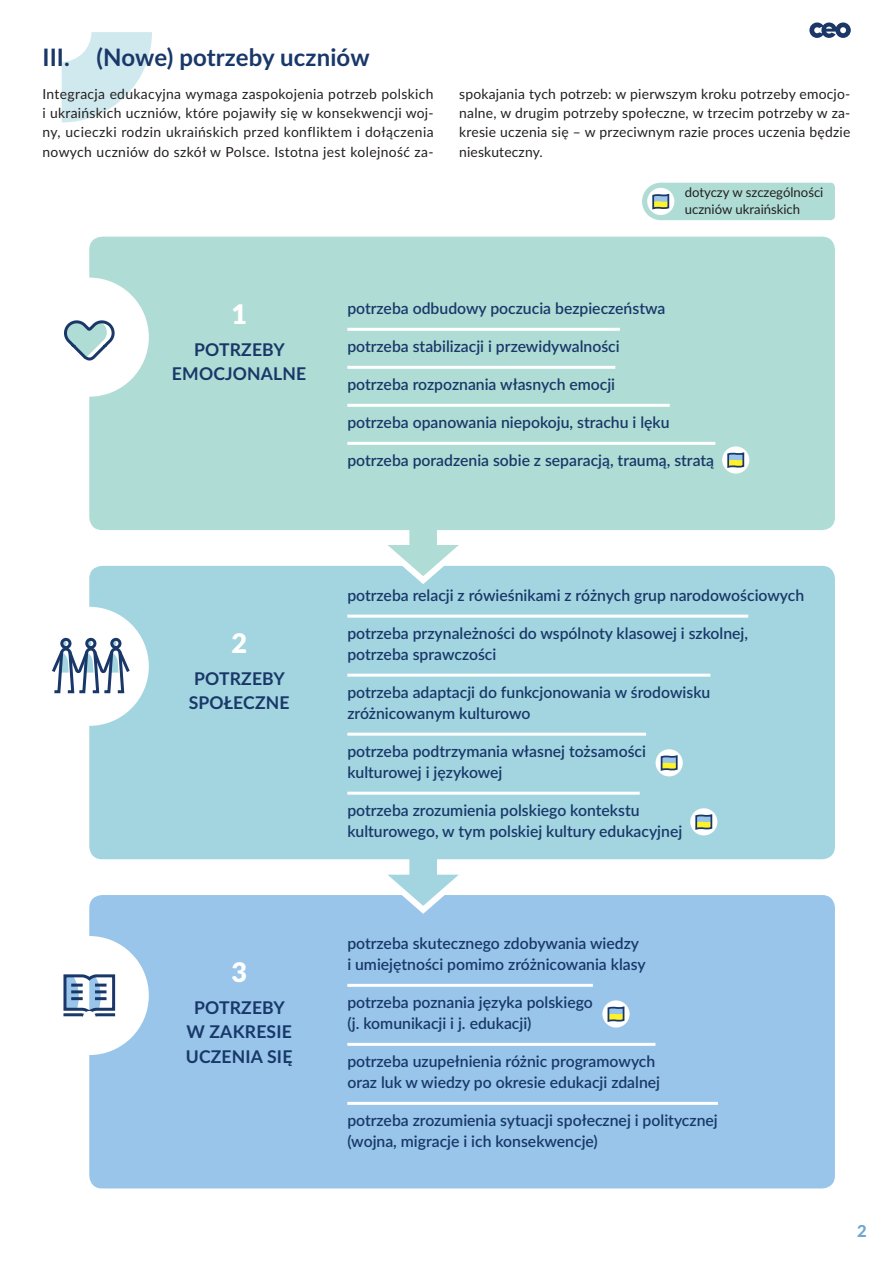
<style>
.page{position:relative;width:893px;height:1263px;background:#fff}
.page>*{position:absolute;margin:0;border:0;box-sizing:border-box;transform-origin:0 0}
.potrzeby_naglowek{font:900 27px "Lato";color:#fff}
.srodtytul{font:700 24px "Lato";letter-spacing:.005em;color:#193869}
.potrzeby_naglowek-2{font:700 17.55px/24.3px "Lato";letter-spacing:.01em;color:#193869;text-align:center}
.t1{font:800 16.5px "Lato";color:#6da6d1}
.str_2_wyliczenie{font:600 15.75px/21px "Lato";color:#193869}
.Basic_bez_wciecia{font:13.8px/19.2px "Lato";letter-spacing:.015em;color:#231f20;text-align:justify}
.w_tabeli{font:13.2px/16.5px "Lato";color:#231f20}
</style>
<div class="page">
<div style="left:89px;top:895px;width:746px;height:293px;background:#98c5e9;border-radius:13px"></div>
<svg style="left:363px;top:859px;width:112px;height:55px"></svg>
<div style="left:89px;top:566px;width:746px;height:293px;background:#a3d5e0;border-radius:13px"></div>
<svg style="left:363px;top:530px;width:112px;height:54px"></svg>
<div style="left:89px;top:237px;width:746px;height:293px;background:#afddd5;border-radius:13px"></div>
<svg style="left:62px;top:32px;width:90px;height:90px"></svg>
<hr style="left:347px;top:615px;width:401px;height:3px;background:#fff">
<hr style="left:347px;top:674px;width:363px;height:3px;background:#fff">
<hr style="left:347px;top:733px;width:299px;height:3px;background:#fff">
<hr style="left:347px;top:792px;width:293px;height:3px;background:#fff">
<div style="left:656px;top:749px;width:27px;height:27px;background:#fff;border-radius:50%"></div>
<svg style="left:660px;top:755px;width:18px;height:16px"></svg>
<div style="left:690px;top:808px;width:27px;height:27px;background:#fff;border-radius:50%"></div>
<svg style="left:695px;top:814px;width:18px;height:16px"></svg>
<hr style="left:347px;top:984px;width:246px;height:3px;background:#fff">
<hr style="left:347px;top:1043px;width:308px;height:3px;background:#fff">
<hr style="left:347px;top:1102px;width:371px;height:3px;background:#fff">
<div style="left:602px;top:1000px;width:28px;height:27px;background:#fff;border-radius:50%"></div>
<svg style="left:607px;top:1006px;width:18px;height:16px"></svg>
<hr style="left:347px;top:328px;width:273px;height:3px;background:#fff">
<hr style="left:347px;top:366px;width:268px;height:3px;background:#fff">
<hr style="left:347px;top:404px;width:323px;height:3px;background:#fff">
<hr style="left:347px;top:442px;width:368px;height:3px;background:#fff">
<div style="left:722px;top:446px;width:27px;height:28px;background:#fff;border-radius:50%"></div>
<svg style="left:727px;top:452px;width:18px;height:16px"></svg>
<svg style="left:809px;top:22px;width:42px;height:16px"></svg>
<div style="left:30px;top:278px;width:119px;height:119px;background:#fff;border-radius:50%"></div>
<div style="left:30px;top:607px;width:119px;height:119px;background:#fff;border-radius:50%"></div>
<div style="left:30px;top:936px;width:119px;height:119px;background:#fff;border-radius:50%"></div>
<div style="left:642px;top:183px;width:37px;height:37px;background:#afddd5;border-radius:50%"></div>
<svg style="left:647px;top:188px;width:27px;height:27px"></svg>
<svg style="left:651px;top:183px;width:184px;height:37px;background:#b1dcd3"></svg>
<svg style="left:64px;top:320px;width:51px;height:41px"></svg>
<svg style="left:52px;top:639px;width:78px;height:55px"></svg>
<div style="left:85px;top:638px;width:11px;height:11px;border:3px solid #193869;border-radius:50%"></div>
<div style="left:60px;top:638px;width:11px;height:11px;border:3px solid #193869;border-radius:50%"></div>
<div style="left:110px;top:638px;width:11px;height:11px;border:3px solid #193869;border-radius:50%"></div>
<svg style="left:63px;top:974px;width:53px;height:43px"></svg>
<div style="left:83px;top:1011px;width:13px;height:13px;background:#fff;border-radius:50%"></div>
<p class="srodtytul" style="left:43px;top:39px;width:329px">III. (Nowe) potrzeby uczniów</p>
<p class="Basic_bez_wciecia" style="left:43px;top:84px;width:393px">Integracja edukacyjna wymaga zaspokojenia potrzeb polskich i ukraińskich uczniów, które pojawiły się w konsekwencji woj&shy;ny, ucieczki rodzin ukraińskich przed konfliktem i dołączenia nowych uczniów do szkół w Polsce. Istotna jest kolejność za-</p>
<p class="Basic_bez_wciecia" style="left:459px;top:84px;width:393px">spokajania tych potrzeb: w pierwszym kroku potrzeby emocjo&shy;nalne, w drugim potrzeby społeczne, w trzecim potrzeby w za&shy;kresie uczenia się – w przeciwnym razie proces uczenia będzie nieskuteczny.</p>
<p class="potrzeby_naglowek" style="left:231px;top:294px;width:17px">1</p>
<p class="potrzeby_naglowek-2" style="left:172px;top:336px;width:136px">POTRZEBY<br>EMOCJONALNE</p>
<p class="w_tabeli" style="left:685px;top:184px;width:140px">dotyczy w szczególności uczniów ukraińskich</p>
<p class="str_2_wyliczenie" style="left:347px;top:297px;width:320px">potrzeba odbudowy poczucia bezpieczeństwa</p>
<p class="str_2_wyliczenie" style="left:347px;top:335px;width:274px">potrzeba stabilizacji i przewidywalności</p>
<p class="str_2_wyliczenie" style="left:347px;top:373px;width:269px">potrzeba rozpoznania własnych emocji</p>
<p class="str_2_wyliczenie" style="left:347px;top:411px;width:324px">potrzeba opanowania niepokoju, strachu i lęku</p>
<p class="str_2_wyliczenie" style="left:347px;top:449px;width:368px">potrzeba poradzenia sobie z separacją, traumą, stratą</p>
<p class="potrzeby_naglowek" style="left:231px;top:623px;width:17px">2</p>
<p class="potrzeby_naglowek-2" style="left:189px;top:665px;width:102px">POTRZEBY<br>SPOŁECZNE</p>
<p class="potrzeby_naglowek" style="left:231px;top:952px;width:17px">3</p>
<p class="potrzeby_naglowek-2" style="left:186px;top:995px;width:108px">POTRZEBY<br>W ZAKRESIE<br>UCZENIA SIĘ</p>
<p class="str_2_wyliczenie" style="left:347px;top:584px;width:458px">potrzeba relacji z rówieśnikami z różnych grup narodowościowych</p>
<p class="str_2_wyliczenie" style="left:347px;top:622px;width:402px">potrzeba przynależności do wspólnoty klasowej i szkolnej, potrzeba sprawczości</p>
<p class="str_2_wyliczenie" style="left:347px;top:681px;width:365px">potrzeba adaptacji do funkcjonowania w środowisku zróżnicowanym kulturowo</p>
<p class="str_2_wyliczenie" style="left:347px;top:740px;width:300px">potrzeba podtrzymania własnej tożsamości kulturowej i językowej</p>
<p class="str_2_wyliczenie" style="left:347px;top:799px;width:336px">potrzeba zrozumienia polskiego kontekstu kulturowego, w tym polskiej kultury edukacyjnej</p>
<p class="str_2_wyliczenie" style="left:347px;top:932px;width:300px">potrzeba skutecznego zdobywania wiedzy i umiejętności pomimo zróżnicowania klasy</p>
<p class="str_2_wyliczenie" style="left:347px;top:991px;width:247px">potrzeba poznania języka polskiego (j. komunikacji i j. edukacji)</p>
<p class="str_2_wyliczenie" style="left:347px;top:1050px;width:314px">potrzeba uzupełnienia różnic programowych oraz luk w wiedzy po okresie edukacji zdalnej</p>
<p class="str_2_wyliczenie" style="left:347px;top:1109px;width:372px">potrzeba zrozumienia sytuacji społecznej i politycznej (wojna, migracje i ich konsekwencje)</p>
<p class="t1" style="left:857px;top:1218px;width:11px">2</p>
</div>
